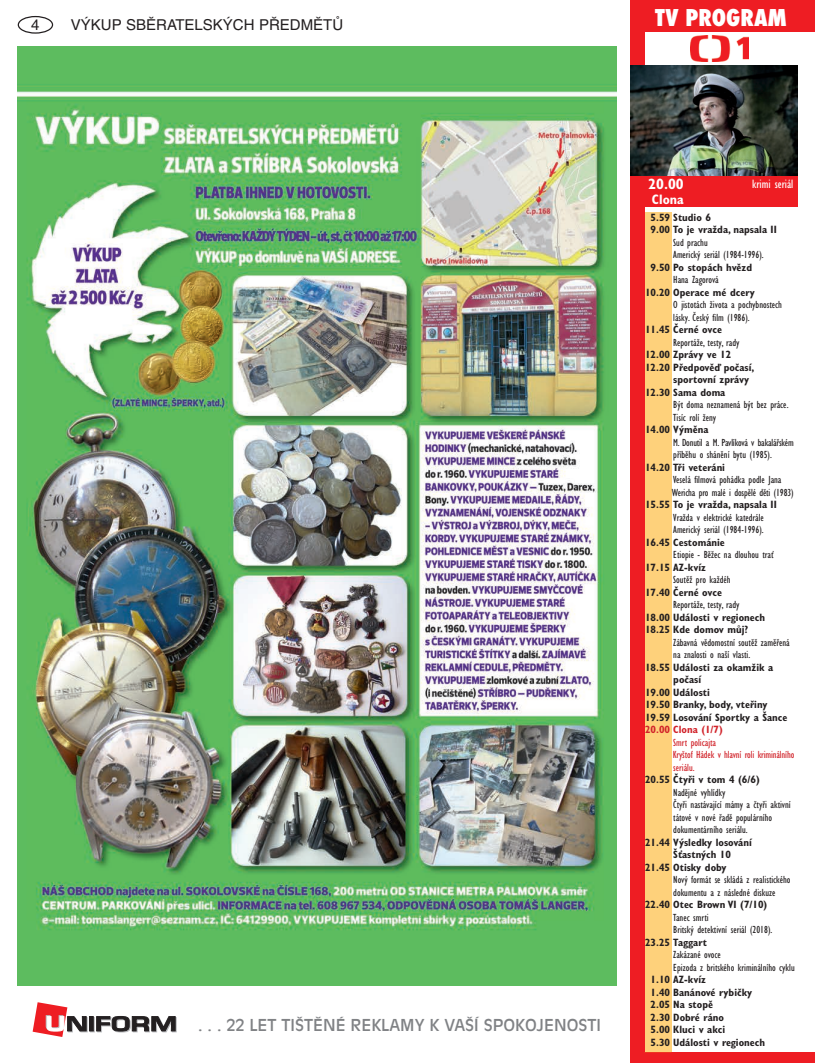
<style>
.page{position:relative;width:815px;height:1063px;background:#fff}
.page>*{position:absolute;margin:0;border:0;box-sizing:border-box;transform-origin:0 0}
.t1{font:800 condensed 22.5px "Futura";color:#fff}
.t2{font:16.25px "Antique Olive CE";color:#808285}
.t3{font:15px "Helvetica CE";color:#231f20}
.t4{font:700 condensed 15px "Gill Sans CE";color:#fff}
.t5{font:700 condensed 13.75px "Gill Sans CE";color:#fff}
.t6{font:condensed 12.5px "Gill Sans CE";color:#fff}
.t7{font:condensed 10.62px/12.5px "Gill Sans CE";color:#231f20}
.t8{font:700 condensed 10.62px/12.5px "Gill Sans CE";color:#231f20}
.t9{font:condensed 10.62px/12.5px "Gill Sans CE";letter-spacing:-.01em;color:#d1232a}
.t10{font:700 condensed 10.62px "Gill Sans CE";color:#d1232a}
</style>
<div class="page">
<div style="left:18px;top:16px;width:35px;height:18px;border:1px solid #231f20;border-radius:50%"></div>
<div style="left:90px;top:1017px;width:5px;height:15px;border:1px solid #bcbdc0"></div>
<hr style="left:89px;top:1017px;width:4px;height:14px;background:#231f20">
<div style="left:89px;top:1016px;width:5px;height:15px;border:1px solid #231f20"></div>
<svg style="left:96px;top:1016px;width:81px;height:16px"></svg>
<svg style="left:33px;top:1002px;width:55px;height:35px"></svg>
<img style="left:18px;top:46px;width:599px;height:939px">
<div style="left:631px;top:0;width:184px;height:32px;background:#ee1d23"></div>
<div style="left:631px;top:175px;width:166px;height:32px;background:#ee1d23"></div>
<img style="left:690px;top:35px;width:58px;height:27px">
<div style="left:631px;top:0;width:14px;height:1063px;background:#ee1d23"></div>
<div style="left:631px;top:1052px;width:184px;height:11px;background:#ee1d23"></div>
<div style="left:645px;top:213px;width:26px;height:839px;background:#fed17b"></div>
<img style="left:631px;top:66px;width:166px;height:109px">
<h3 class="t3" style="left:31px;top:16px;width:10px">4</h3>
<h3 class="t3" style="left:71px;top:16px;width:274px">VÝKUP SBĚRATELSKÝCH PŘEDMĚTŮ</h3>
<h1 class="t1" style="left:655px;top:2px;width:133px">TV PROGRAM</h1>
<h2 class="t2" style="left:198px;top:1016px;width:405px">. . . 22 LET TIŠTĚNÉ REKLAMY K VAŠÍ SPOKOJENOSTI</h2>
<h3 class="t4" style="left:648px;top:175px;width:37px">20.00</h3>
<p class="t5" style="left:652px;top:191px;width:33px">Clona</p>
<p class="t6" style="left:752px;top:176px;width:43px">krimi seriál</p>
<p class="t8" style="left:651px;top:211px;width:128px">5.59 Studio 6<br>9.00 To je vražda, napsala II</p>
<p class="t7" style="left:673px;top:236px;width:92px">Sud prachu<br>Americký seriál (1984-1996).</p>
<p class="t8" style="left:651px;top:261px;width:103px">9.50 Po stopách hvězd</p>
<p class="t7" style="left:673px;top:274px;width:47px">Hana Zagorová</p>
<p class="t8" style="left:645px;top:286px;width:111px">10.20 Operace mé dcery</p>
<p class="t7" style="left:673px;top:299px;width:110px">O jistotách života a pochybnostech lásky. Český film (1986).</p>
<p class="t8" style="left:645px;top:324px;width:78px">11.45 Černé ovce</p>
<p class="t7" style="left:673px;top:336px;width:68px">Reportáže, testy, rady</p>
<p class="t8" style="left:645px;top:349px;width:88px">12.00 Zprávy ve 12</p>
<p class="t8" style="left:645px;top:361px;width:111px">12.20 Předpověď počasí,</p>
<p class="t8" style="left:673px;top:374px;width:77px">sportovní zprávy</p>
<p class="t8" style="left:645px;top:386px;width:82px">12.30 Sama doma</p>
<p class="t7" style="left:673px;top:399px;width:117px">Být doma neznamená být bez práce.<br>Tisíc rolí ženy</p>
<p class="t8" style="left:645px;top:423px;width:65px">14.00 Výměna</p>
<p class="t7" style="left:673px;top:436px;width:122px">M. Donutil a M. Pavlíková v bakalářském příběhu o shánění bytu (1985).</p>
<p class="t8" style="left:645px;top:461px;width:81px">14.20 Tři veteráni</p>
<p class="t7" style="left:672px;top:473px;width:123px">Veselá filmová pohádka podle Jana<br>Wericha pro malé i dospělé děti (1983)</p>
<p class="t8" style="left:645px;top:499px;width:133px">15.55 To je vražda, napsala II</p>
<p class="t7" style="left:673px;top:511px;width:92px">Vražda v elektrické katedrále<br>Americký seriál (1984-1996).</p>
<p class="t8" style="left:645px;top:536px;width:81px">16.45 Cestománie</p>
<p class="t7" style="left:673px;top:549px;width:102px">Etiopie - Běžec na dlouhou trať</p>
<p class="t8" style="left:645px;top:561px;width:62px">17.15 AZ-kvíz</p>
<p class="t7" style="left:673px;top:574px;width:59px">Soutěž pro každéh</p>
<p class="t8" style="left:645px;top:586px;width:78px">17.40 Černé ovce</p>
<p class="t7" style="left:673px;top:599px;width:68px">Reportáže, testy, rady</p>
<p class="t8" style="left:645px;top:611px;width:121px">18.00 Události v regionech<br>18.25 Kde domov můj?</p>
<p class="t7" style="left:673px;top:636px;width:118px">Zábavná vědomostní soutěž zaměřená na znalosti o naší vlasti.</p>
<p class="t8" style="left:645px;top:661px;width:130px">18.55 Události za okamžik a</p>
<p class="t8" style="left:673px;top:674px;width:29px">počasí</p>
<p class="t8" style="left:645px;top:686px;width:66px">19.00 Události</p>
<p class="t8" style="left:645px;top:699px;width:124px">19.50 Branky, body, vteřiny</p>
<p class="t8" style="left:645px;top:711px;width:144px">19.59 Losování Sportky a Šance</p>
<p class="t10" style="left:645px;top:723px;width:79px">20.00 Clona (1/7)</p>
<p class="t9" style="left:673px;top:736px;width:123px">Smrt policajta<br>Kryštof Hádek v hlavní roli kriminálního seriálu.</p>
<p class="t8" style="left:645px;top:774px;width:116px">20.55 Čtyři v tom 4 (6/6)</p>
<p class="t7" style="left:673px;top:786px;width:119px">Nadějné vyhlídky<br>Čtyři nastávající mámy a čtyři aktivní tátové v nové řadě populárního dokumentárního seriálu.</p>
<p class="t8" style="left:645px;top:836px;width:108px">21.44 Výsledky losování</p>
<p class="t8" style="left:673px;top:849px;width:59px">Šťastných 10</p>
<p class="t8" style="left:645px;top:861px;width:83px">21.45 Otisky doby</p>
<p class="t7" style="left:673px;top:874px;width:119px">Nový formát se skládá z realistického dokumentu a z následné diskuze</p>
<p class="t8" style="left:645px;top:899px;width:124px">22.40 Otec Brown VI (7/10)</p>
<p class="t7" style="left:673px;top:911px;width:101px">Tanec smrti<br>Britský detektivní seriál (2018).</p>
<p class="t8" style="left:645px;top:936px;width:63px">23.25 Taggart</p>
<p class="t7" style="left:673px;top:949px;width:123px">Zakázané ovoce<br>Epizoda z britského kriminálního cyklu</p>
<p class="t8" style="left:651px;top:974px;width:116px">1.10 AZ-kvíz<br>1.40 Banánové rybičky<br>2.05 Na stopě<br>2.30 Dobré ráno<br>5.00 Kluci v akci<br>5.30 Události v regionech</p>
</div>
